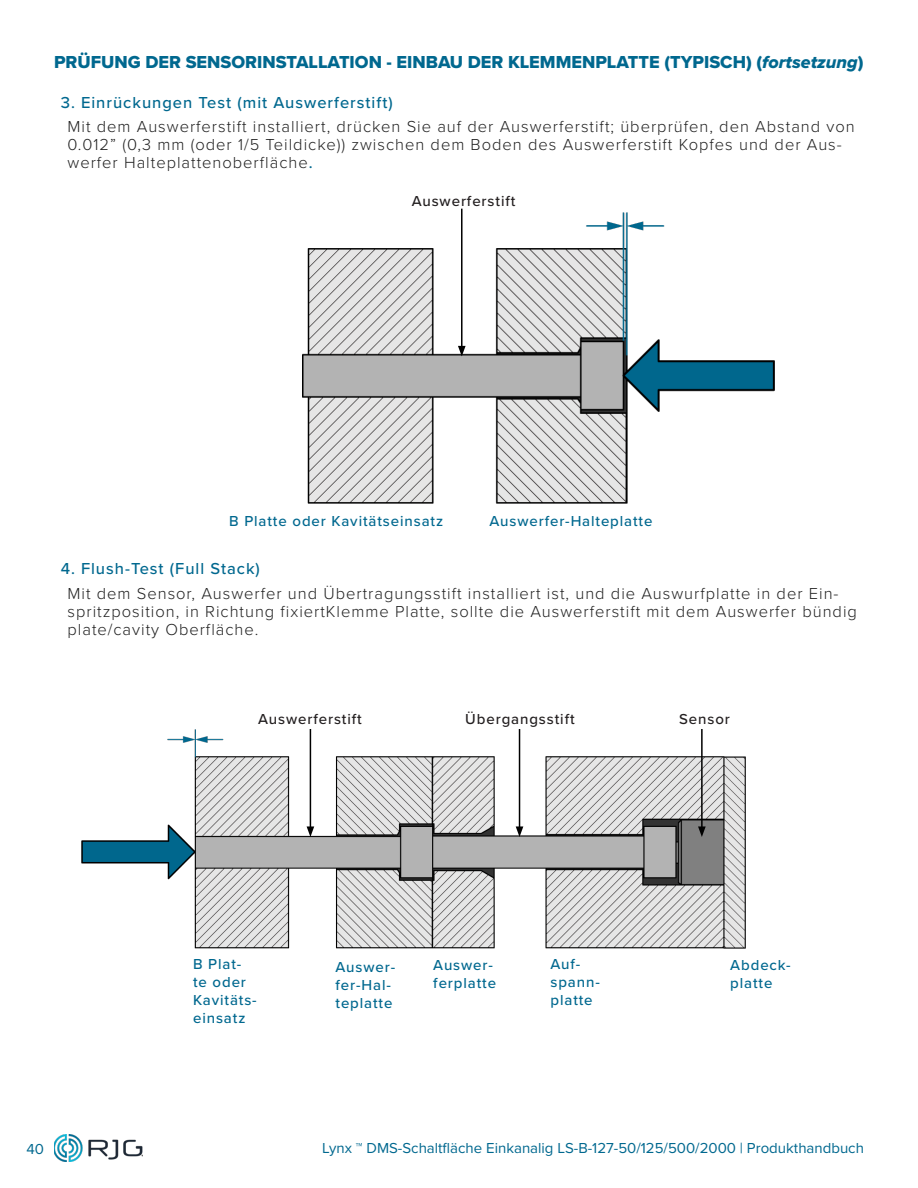
<style>
.page{position:relative;width:918px;height:1188px;background:#fff}
.page>*{position:absolute;margin:0;border:0;box-sizing:border-box;transform-origin:0 0}
.t1{font:18px "Proxima Nova Extrabld";color:#00688f}
.t2{font:300 16.5px/18px "Proxima Nova";letter-spacing:.06em;color:#212121}
.t3{font:500 16.5px "Proxima Nova";letter-spacing:.06em;color:#00688f}
.t4{font:500 15px/18px "Proxima Nova";letter-spacing:.06em;color:#00688f}
.t5{font:15px "Proxima Nova";color:#00688f}
.t6{font:500 15px "Proxima Nova";letter-spacing:.06em;color:#231f20}
.s1{font-family:"Proxima Nova Extrabld It"}
.s2{font-weight:500;color:#00688f}
</style>
<div class="page">
<img style="left:54px;top:1134px;width:88px;height:27px">
<img style="left:81px;top:730px;width:664px;height:219px">
<img style="left:303px;top:212px;width:472px;height:291px">
<hr style="left:461px;top:209px;width:2px;height:139px;background:#000">
<svg style="left:458px;top:346px;width:8px;height:10px"></svg>
<hr style="left:310px;top:729px;width:1px;height:100px;background:#000">
<svg style="left:307px;top:826px;width:7px;height:11px"></svg>
<hr style="left:519px;top:729px;width:1px;height:100px;background:#000">
<svg style="left:516px;top:826px;width:7px;height:11px"></svg>
<hr style="left:701px;top:729px;width:2px;height:100px;background:#000">
<svg style="left:698px;top:826px;width:8px;height:11px"></svg>
<p class="t1" style="left:54px;top:49px;width:811px">PRÜFUNG DER SENSORINSTALLATION - EINBAU DER KLEMMENPLATTE (TYPISCH) (<span class="s1">fortsetzung</span>)</p>
<p class="t3" style="left:61px;top:90px;width:333px">3. Einrückungen Test (mit Auswerferstift)</p>
<p class="t2" style="left:68px;top:117px;width:789px">Mit dem Auswerferstift installiert, drücken Sie auf der Auswerferstift; überprüfen, den Abstand von<br>0.012” (0,3 mm (oder 1/5 Teildicke)) zwischen dem Boden des Auswerferstift Kopfes und der Aus&shy;werfer Halteplattenoberfläche<span class="s2">.</span></p>
<p class="t6" style="left:412px;top:189px;width:105px">Auswerferstift</p>
<p class="t4" style="left:229px;top:512px;width:216px">B Platte oder Kavitätseinsatz</p>
<p class="t4" style="left:490px;top:512px;width:164px">Auswerfer-Halteplatte</p>
<p class="t3" style="left:61px;top:556px;width:201px">4. Flush-Test (Full Stack)</p>
<p class="t2" style="left:68px;top:583px;width:791px">Mit dem Sensor, Auswerfer und Übertragungsstift installiert ist, und die Auswurfplatte in der Ein&shy;spritzposition, in Richtung fixiertKlemme Platte, sollte die Auswerferstift mit dem Auswerfer bündig plate/cavity Oberfläche.</p>
<p class="t6" style="left:258px;top:708px;width:105px">Auswerferstift</p>
<p class="t6" style="left:465px;top:708px;width:111px">Übergangsstift</p>
<p class="t6" style="left:679px;top:708px;width:52px">Sensor</p>
<p class="t4" style="left:193px;top:955px;width:65px">B Plat&shy;te oder<br>Kavitäts&shy;einsatz</p>
<p class="t4" style="left:336px;top:957px;width:61px">Auswer&shy;fer-Hal&shy;teplatte</p>
<p class="t4" style="left:551px;top:955px;width:51px">Auf&shy;spann&shy;platte</p>
<p class="t4" style="left:730px;top:956px;width:62px">Abdeck&shy;platte</p>
<p class="t4" style="left:433px;top:956px;width:64px">Auswer&shy;ferplatte</p>
<p class="t5" style="left:27px;top:1137px;width:19px">40</p>
<p class="t5" style="left:322px;top:1136px;width:543px">Lynx ™ DMS-Schaltfläche Einkanalig LS‑B‑127‑50/125/500/2000 | Produkthandbuch</p>
</div>
